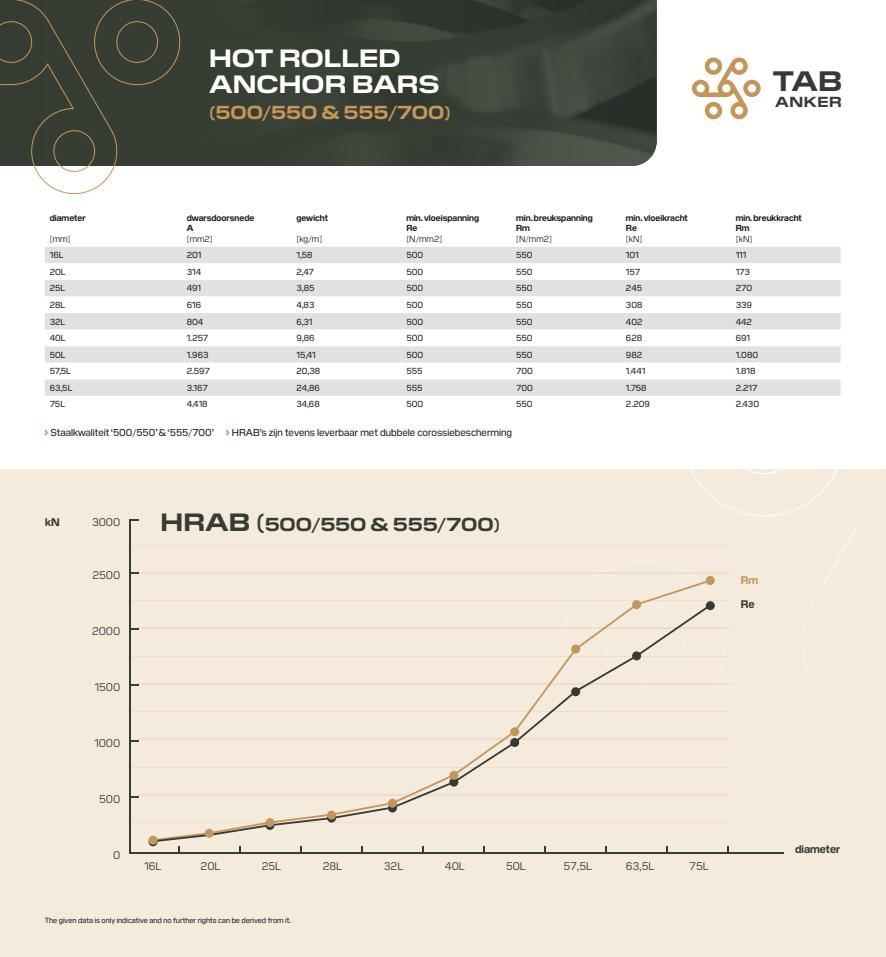
<style>
.page{position:relative;width:886px;height:957px;background:#fff}
.page>*{position:absolute;margin:0;border:0;box-sizing:border-box;transform-origin:0 0}
.t1{font:700 28.12px "Pilat Wide";color:#343b35}
.t2{font:700 25px/26.2px "Pilat Wide";color:#fff}
.t3{font:700 18.75px "Pilat Wide";color:#353d32}
.t4{font:700 18.75px "Pilat Wide";color:#c79758}
.t5{font:700 14.5px "Pilat Wide";letter-spacing:.04em;color:#343b35}
.t6{font:11px "Pilat";color:#353b36}
.t7{font:700 11px "Pilat";color:#353b36}
.t8{font:700 11px "Pilat";color:#c49659}
.t9{font:10px "Pilat";color:#231f20}
.t10{font:8.75px "Pilat";color:#231f20}
.t11{font:700 8.75px/10.5px "Pilat";color:#231f20}
.t12{font:8.75px "Pilat";color:#231f20}
.t13{font:7.5px "Pilat";color:#231f20}
.s1{font-family:"Vista Sans";font-weight:900;font-size:12.5px;color:#c79758}
.s2{font-size:25px}
</style>
<div class="page">
<div style="left:0;top:469px;width:886px;height:488px;background:#f5ebdd"></div>
<img style="left:683px;top:795px;width:101px;height:59px">
<img style="left:690px;top:469px;width:148px;height:47px">
<img style="left:745px;top:469px;width:38px;height:5px">
<img style="left:563px;top:529px;width:292px;height:156px">
<div style="left:45px;top:247px;width:795px;height:16px;background:#e1e2df"></div>
<svg style="left:45px;top:280px;width:795px;height:116px;fill:#e1e2df"></svg>
<img style="left:180px;top:0;width:477px;height:166px">
<svg style="left:0;top:0;width:180px;height:194px;background:#565b4f"></svg>
<svg style="left:692px;top:57px;width:68px;height:62px"></svg>
<hr style="left:139px;top:572px;width:590px;height:1px;background:#eedfcb">
<hr style="left:136px;top:628px;width:593px;height:1px;background:#eedfcb">
<hr style="left:136px;top:683px;width:593px;height:1px;background:#eedfcb">
<hr style="left:137px;top:739px;width:592px;height:1px;background:#eedfcb">
<hr style="left:137px;top:794px;width:592px;height:1px;background:#eedfcb">
<hr style="left:129px;top:600px;width:600px;height:1px;background:#eedfcb">
<hr style="left:129px;top:545px;width:600px;height:1px;background:#eedfcb">
<hr style="left:129px;top:656px;width:600px;height:1px;background:#eedfcb">
<hr style="left:129px;top:711px;width:600px;height:1px;background:#eedfcb">
<hr style="left:129px;top:767px;width:600px;height:1px;background:#eedfcb">
<hr style="left:129px;top:822px;width:600px;height:1px;background:#eedfcb">
<hr style="left:130px;top:852px;width:653px;height:1px;background:#353b36">
<hr style="left:129px;top:519px;width:1px;height:333px;background:#353b36">
<svg style="left:153px;top:580px;width:558px;height:272px"></svg>
<div style="left:510px;top:727px;width:9px;height:9px;background:#c49659;border-radius:50%"></div>
<div style="left:571px;top:644px;width:9px;height:9px;background:#c49659;border-radius:50%"></div>
<div style="left:632px;top:600px;width:9px;height:9px;background:#c49659;border-radius:50%"></div>
<div style="left:706px;top:576px;width:9px;height:9px;background:#c49659;border-radius:50%"></div>
<div style="left:205px;top:829px;width:9px;height:9px;background:#c49659;border-radius:50%"></div>
<div style="left:265px;top:821px;width:9px;height:9px;background:#353b36;border-radius:50%"></div>
<svg style="left:327px;top:813px;width:9px;height:9px"></svg>
<svg style="left:388px;top:803px;width:9px;height:9px"></svg>
<div style="left:449px;top:777px;width:9px;height:9px;background:#353b36;border-radius:50%"></div>
<div style="left:510px;top:738px;width:9px;height:9px;background:#353b36;border-radius:50%"></div>
<div style="left:571px;top:687px;width:9px;height:9px;background:#353b36;border-radius:50%"></div>
<div style="left:632px;top:651px;width:9px;height:9px;background:#353b36;border-radius:50%"></div>
<div style="left:706px;top:601px;width:9px;height:9px;background:#353b36;border-radius:50%"></div>
<svg style="left:149px;top:837px;width:9px;height:9px"></svg>
<div style="left:149px;top:835px;width:9px;height:9px;background:#c49659;border-radius:50%"></div>
<div style="left:449px;top:771px;width:9px;height:9px;background:#c49659;border-radius:50%"></div>
<div style="left:388px;top:798px;width:9px;height:9px;background:#c49659;border-radius:50%"></div>
<div style="left:327px;top:810px;width:9px;height:9px;background:#c49659;border-radius:50%"></div>
<div style="left:265px;top:818px;width:9px;height:9px;background:#c49659;border-radius:50%"></div>
<p class="t11" style="left:50px;top:212px;width:37px">diameter</p>
<p class="t12" style="left:50px;top:232px;width:22px">[mm]</p>
<h2 class="t2" style="left:209px;top:43px;width:232px">HOT ROLLED<br>ANCHOR BARS</h2>
<h3 class="t4" style="left:209px;top:99px;width:243px">(500/550 &amp; 555/700)</h3>
<h1 class="t1" style="left:773px;top:60px;width:71px">TAB</h1>
<h3 class="t5" style="left:775px;top:91px;width:68px">ANKER</h3>
<p class="t11" style="left:187px;top:212px;width:69px">dwarsdoorsnede<br>A</p>
<p class="t12" style="left:187px;top:232px;width:28px">[mm2]</p>
<p class="t11" style="left:296px;top:212px;width:33px">gewicht</p>
<p class="t12" style="left:296px;top:232px;width:27px">[kg/m]</p>
<p class="t11" style="left:406px;top:212px;width:74px">min. vloeispanning<br>Re</p>
<p class="t12" style="left:406px;top:232px;width:37px">[N/mm2]</p>
<p class="t11" style="left:516px;top:212px;width:78px">min. breukspanning<br>Rm</p>
<p class="t12" style="left:516px;top:232px;width:37px">[N/mm2]</p>
<p class="t11" style="left:626px;top:212px;width:63px">min. vloeikracht<br>Re</p>
<p class="t12" style="left:626px;top:232px;width:18px">[kN]</p>
<p class="t11" style="left:736px;top:212px;width:68px">min. breukkracht<br>Rm</p>
<p class="t12" style="left:736px;top:232px;width:18px">[kN]</p>
<p class="t10" style="left:50px;top:249px;width:15px">16L</p>
<p class="t10" style="left:187px;top:249px;width:16px">201</p>
<p class="t10" style="left:296px;top:249px;width:18px">1,58</p>
<p class="t10" style="left:406px;top:249px;width:18px">500</p>
<p class="t10" style="left:516px;top:249px;width:18px">550</p>
<p class="t10" style="left:626px;top:249px;width:14px">101</p>
<p class="t10" style="left:736px;top:249px;width:12px">111</p>
<p class="t10" style="left:50px;top:265px;width:18px">20L</p>
<p class="t10" style="left:187px;top:265px;width:16px">314</p>
<p class="t10" style="left:296px;top:265px;width:19px">2,47</p>
<p class="t10" style="left:406px;top:265px;width:18px">500</p>
<p class="t10" style="left:516px;top:265px;width:18px">550</p>
<p class="t10" style="left:626px;top:265px;width:16px">157</p>
<p class="t10" style="left:736px;top:265px;width:16px">173</p>
<p class="t10" style="left:50px;top:282px;width:17px">25L</p>
<p class="t10" style="left:187px;top:282px;width:16px">491</p>
<p class="t10" style="left:296px;top:282px;width:20px">3,85</p>
<p class="t10" style="left:406px;top:282px;width:18px">500</p>
<p class="t10" style="left:516px;top:282px;width:18px">550</p>
<p class="t10" style="left:626px;top:282px;width:18px">245</p>
<p class="t10" style="left:736px;top:282px;width:18px">270</p>
<p class="t10" style="left:50px;top:299px;width:17px">28L</p>
<p class="t10" style="left:187px;top:299px;width:16px">616</p>
<p class="t10" style="left:296px;top:299px;width:19px">4,83</p>
<p class="t10" style="left:406px;top:299px;width:18px">500</p>
<p class="t10" style="left:516px;top:299px;width:18px">550</p>
<p class="t10" style="left:626px;top:299px;width:18px">308</p>
<p class="t10" style="left:736px;top:299px;width:18px">339</p>
<p class="t10" style="left:50px;top:315px;width:17px">32L</p>
<p class="t10" style="left:187px;top:315px;width:18px">804</p>
<p class="t10" style="left:296px;top:315px;width:18px">6,31</p>
<p class="t10" style="left:406px;top:315px;width:18px">500</p>
<p class="t10" style="left:516px;top:315px;width:18px">550</p>
<p class="t10" style="left:626px;top:315px;width:18px">402</p>
<p class="t10" style="left:736px;top:315px;width:18px">442</p>
<p class="t10" style="left:50px;top:332px;width:18px">40L</p>
<p class="t10" style="left:187px;top:332px;width:23px">1.257</p>
<p class="t10" style="left:296px;top:332px;width:19px">9,86</p>
<p class="t10" style="left:406px;top:332px;width:18px">500</p>
<p class="t10" style="left:516px;top:332px;width:18px">550</p>
<p class="t10" style="left:626px;top:332px;width:18px">628</p>
<p class="t10" style="left:736px;top:332px;width:16px">691</p>
<p class="t10" style="left:50px;top:348px;width:18px">50L</p>
<p class="t10" style="left:187px;top:348px;width:23px">1.963</p>
<p class="t10" style="left:296px;top:348px;width:21px">15,41</p>
<p class="t10" style="left:406px;top:348px;width:18px">500</p>
<p class="t10" style="left:516px;top:348px;width:18px">550</p>
<p class="t10" style="left:626px;top:348px;width:18px">982</p>
<p class="t10" style="left:736px;top:348px;width:24px">1.080</p>
<p class="t10" style="left:50px;top:365px;width:23px">57,5L</p>
<p class="t10" style="left:187px;top:365px;width:25px">2.597</p>
<p class="t10" style="left:296px;top:365px;width:25px">20,38</p>
<p class="t10" style="left:406px;top:365px;width:18px">555</p>
<p class="t10" style="left:516px;top:365px;width:18px">700</p>
<p class="t10" style="left:626px;top:365px;width:21px">1.441</p>
<p class="t10" style="left:736px;top:365px;width:21px">1.818</p>
<p class="t10" style="left:50px;top:381px;width:24px">63,5L</p>
<p class="t10" style="left:187px;top:381px;width:23px">3.167</p>
<p class="t10" style="left:296px;top:381px;width:25px">24,86</p>
<p class="t10" style="left:406px;top:381px;width:18px">555</p>
<p class="t10" style="left:516px;top:381px;width:18px">700</p>
<p class="t10" style="left:626px;top:381px;width:22px">1.758</p>
<p class="t10" style="left:736px;top:381px;width:23px">2.217</p>
<p class="t10" style="left:50px;top:398px;width:17px">75L</p>
<p class="t10" style="left:187px;top:398px;width:22px">4.418</p>
<p class="t10" style="left:296px;top:398px;width:25px">34,68</p>
<p class="t10" style="left:406px;top:398px;width:18px">500</p>
<p class="t10" style="left:516px;top:398px;width:18px">550</p>
<p class="t10" style="left:626px;top:398px;width:26px">2.209</p>
<p class="t10" style="left:736px;top:398px;width:25px">2.430</p>
<p class="t9" style="left:45px;top:425px;width:469px"><span class="s1">›</span> Staalkwaliteit ‘500/550’ &amp; ‘555/700’ <span class="s1">›</span> HRAB’s zijn tevens leverbaar met dubbele corossiebescherming</p>
<p class="t7" style="left:45px;top:514px;width:16px">kN</p>
<p class="t6" style="left:92px;top:514px;width:30px">3000</p>
<p class="t6" style="left:92px;top:567px;width:29px">2500</p>
<p class="t6" style="left:92px;top:623px;width:30px">2000</p>
<p class="t6" style="left:95px;top:679px;width:27px">1500</p>
<p class="t6" style="left:94px;top:735px;width:28px">1000</p>
<p class="t6" style="left:99px;top:791px;width:23px">500</p>
<p class="t6" style="left:113px;top:847px;width:9px">0</p>
<h3 class="t3" style="left:161px;top:511px;width:341px"><span class="s2">HRAB (</span>500/550 &amp; 555/700)</h3>
<p class="t6" style="left:144px;top:858px;width:19px">16L</p>
<p class="t6" style="left:201px;top:858px;width:22px">20L</p>
<p class="t6" style="left:262px;top:858px;width:21px">25L</p>
<p class="t6" style="left:323px;top:858px;width:21px">28L</p>
<p class="t6" style="left:384px;top:858px;width:21px">32L</p>
<p class="t6" style="left:445px;top:858px;width:22px">40L</p>
<p class="t6" style="left:506px;top:858px;width:22px">50L</p>
<p class="t6" style="left:563px;top:858px;width:30px">57,5L</p>
<p class="t6" style="left:626px;top:858px;width:30px">63,5L</p>
<p class="t6" style="left:689px;top:858px;width:21px">75L</p>
<p class="t13" style="left:45px;top:915px;width:248px">The given data is only indicative and no further rights can be derived from it.</p>
<p class="t8" style="left:741px;top:572px;width:19px">Rm</p>
<p class="t7" style="left:741px;top:596px;width:15px">Re</p>
<p class="t7" style="left:795px;top:841px;width:47px">diameter</p>
</div>
